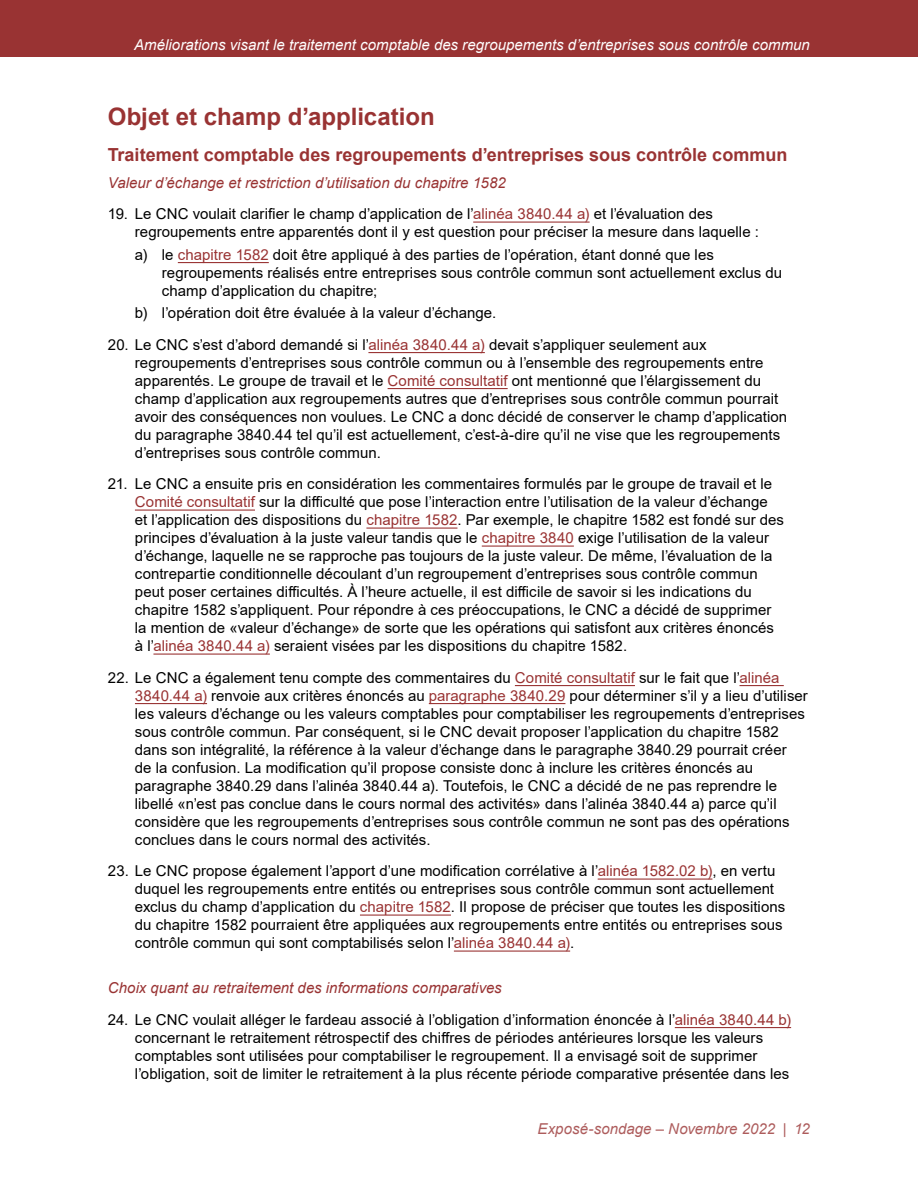
<style>
.page{position:relative;width:918px;height:1188px;background:#fff}
.page>*{position:absolute;margin:0;border:0;box-sizing:border-box;transform-origin:0 0}
.t1{font:700 24px "Arial";color:#933}
.t2{font:700 18px "Arial";color:#933}
.t3{font:15px/18px "Arial";letter-spacing:.005em;color:#000}
.t4{font:italic 15px "Arial";color:#933}
.t5{font:italic 15px "Arial";color:#fff}
.t6{font:italic 15px "Arial";color:#ad5c5c}
.s1{color:#933}
</style>
<div class="page">
<div style="left:0;top:0;width:918px;height:57px;background:#933"></div>
<hr style="left:473px;top:222px;width:117px;height:1px;background:#933">
<hr style="left:178px;top:262px;width:91px;height:1px;background:#933">
<hr style="left:368px;top:352px;width:117px;height:1px;background:#933">
<hr style="left:388px;top:388px;width:120px;height:1px;background:#933">
<hr style="left:135px;top:510px;width:120px;height:1px;background:#933">
<hr style="left:366px;top:528px;width:91px;height:1px;background:#933">
<hr style="left:482px;top:546px;width:92px;height:1px;background:#933">
<hr style="left:153px;top:654px;width:117px;height:1px;background:#933">
<hr style="left:515px;top:685px;width:120px;height:1px;background:#933">
<hr style="left:739px;top:685px;width:45px;height:1px;background:#933">
<hr style="left:135px;top:703px;width:72px;height:1px;background:#933">
<hr style="left:429px;top:703px;width:136px;height:1px;background:#933">
<hr style="left:598px;top:879px;width:114px;height:1px;background:#933">
<hr style="left:360px;top:915px;width:91px;height:1px;background:#933">
<hr style="left:454px;top:951px;width:116px;height:1px;background:#933">
<hr style="left:675px;top:1027px;width:116px;height:1px;background:#933">
<p class="t5" style="left:134px;top:35px;width:677px">Améliorations visant le traitement comptable des regroupements d’entreprises sous contrôle commun</p>
<h2 class="t1" style="left:108px;top:100px;width:328px">Objet et champ d’application</h2>
<h3 class="t2" style="left:108px;top:142px;width:681px">Traitement comptable des regroupements d’entreprises sous contrôle commun</h3>
<h4 class="t4" style="left:108px;top:173px;width:399px">Valeur d’échange et restriction d’utilisation du chapitre 1582</h4>
<p class="t3" style="left:135px;top:205px;width:626px;text-indent:-27px">19. Le CNC voulait clarifier le champ d’application de l’<span class="s1">alinéa 3840.44 a)</span> et l’évaluation des regroupements entre apparentés dont il y est question pour préciser la mesure dans laquelle :</p>
<p class="t3" style="left:162px;top:245px;width:622px;text-indent:-27px">a) le <span class="s1">chapitre 1582</span> doit être appliqué à des parties de l’opération, étant donné que les regroupements réalisés entre entreprises sous contrôle commun sont actuellement exclus du champ d’application du chapitre;</p>
<p class="t3" style="left:135px;top:304px;width:363px">b) l’opération doit être évaluée à la valeur d’échange.</p>
<p class="t3" style="left:135px;top:335px;width:654px;text-indent:-27px">20. Le CNC s’est d’abord demandé si l’<span class="s1">alinéa 3840.44 a)</span> devait s’appliquer seulement aux regroupements d’entreprises sous contrôle commun ou à l’ensemble des regroupements entre apparentés. Le groupe de travail et le <span class="s1">Comité consultatif</span> ont mentionné que l’élargissement du champ d’application aux regroupements autres que d’entreprises sous contrôle commun pourrait avoir des conséquences non voulues. Le CNC a donc décidé de conserver le champ d’application du paragraphe 3840.44 tel qu’il est actuellement, c’est-à-dire qu’il ne vise que les regroupements d’entreprises sous contrôle commun.</p>
<p class="t3" style="left:135px;top:475px;width:651px;text-indent:-27px">21. Le CNC a ensuite pris en considération les commentaires formulés par le groupe de travail et le <span class="s1">Comité consultatif</span> sur la difficulté que pose l’interaction entre l’utilisation de la valeur d’échange<br>et l’application des dispositions du <span class="s1">chapitre 1582</span>. Par exemple, le chapitre 1582 est fondé sur des principes d’évaluation à la juste valeur tandis que le <span class="s1">chapitre 3840</span> exige l’utilisation de la valeur d’échange, laquelle ne se rapproche pas toujours de la juste valeur. De même, l’évaluation de la contrepartie conditionnelle découlant d’un regroupement d’entreprises sous contrôle commun peut poser certaines difficultés. À l’heure actuelle, il est difficile de savoir si les indications du chapitre 1582 s’appliquent. Pour répondre à ces préoccupations, le CNC a décidé de supprimer la mention de «valeur d’échange» de sorte que les opérations qui satisfont aux critères énoncés à l’<span class="s1">alinéa 3840.44 a)</span> seraient visées par les dispositions du chapitre 1582.</p>
<p class="t3" style="left:135px;top:668px;width:675px;text-indent:-27px">22. Le CNC a également tenu compte des commentaires du <span class="s1">Comité consultatif</span> sur le fait que l’<span class="s1">alinéa 3840.44 a)</span> renvoie aux critères énoncés au <span class="s1">paragraphe 3840.29</span> pour déterminer s’il y a lieu d’utiliser les valeurs d’échange ou les valeurs comptables pour comptabiliser les regroupements d’entreprises sous contrôle commun. Par conséquent, si le CNC devait proposer l’application du chapitre 1582 dans son intégralité, la référence à la valeur d’échange dans le paragraphe 3840.29 pourrait créer<br>de la confusion. La modification qu’il propose consiste donc à inclure les critères énoncés au paragraphe 3840.29 dans l’alinéa 3840.44 a). Toutefois, le CNC a décidé de ne pas reprendre le libellé «n’est pas conclue dans le cours normal des activités» dans l’alinéa 3840.44 a) parce qu’il considère que les regroupements d’entreprises sous contrôle commun ne sont pas des opérations conclues dans le cours normal des activités.</p>
<p class="t3" style="left:135px;top:862px;width:652px;text-indent:-27px">23. Le CNC propose également l’apport d’une modification corrélative à l’<span class="s1">alinéa 1582.02 b)</span>, en vertu duquel les regroupements entre entités ou entreprises sous contrôle commun sont actuellement exclus du champ d’application du <span class="s1">chapitre 1582</span>. Il propose de préciser que toutes les dispositions du chapitre 1582 pourraient être appliquées aux regroupements entre entités ou entreprises sous contrôle commun qui sont comptabilisés selon l’<span class="s1">alinéa 3840.44 a)</span>.</p>
<h4 class="t4" style="left:108px;top:978px;width:395px">Choix quant au retraitement des informations comparatives</h4>
<p class="t3" style="left:135px;top:1010px;width:658px;text-indent:-27px">24. Le CNC voulait alléger le fardeau associé à l’obligation d’information énoncée à l’<span class="s1">alinéa 3840.44 b) </span>concernant le retraitement rétrospectif des chiffres de périodes antérieures lorsque les valeurs comptables sont utilisées pour comptabiliser le regroupement. Il a envisagé soit de supprimer l’obligation, soit de limiter le retraitement à la plus récente période comparative présentée dans les</p>
<p class="t6" style="left:538px;top:1119px;width:274px">Exposé-sondage – Novembre 2022 | 12</p>
</div>
